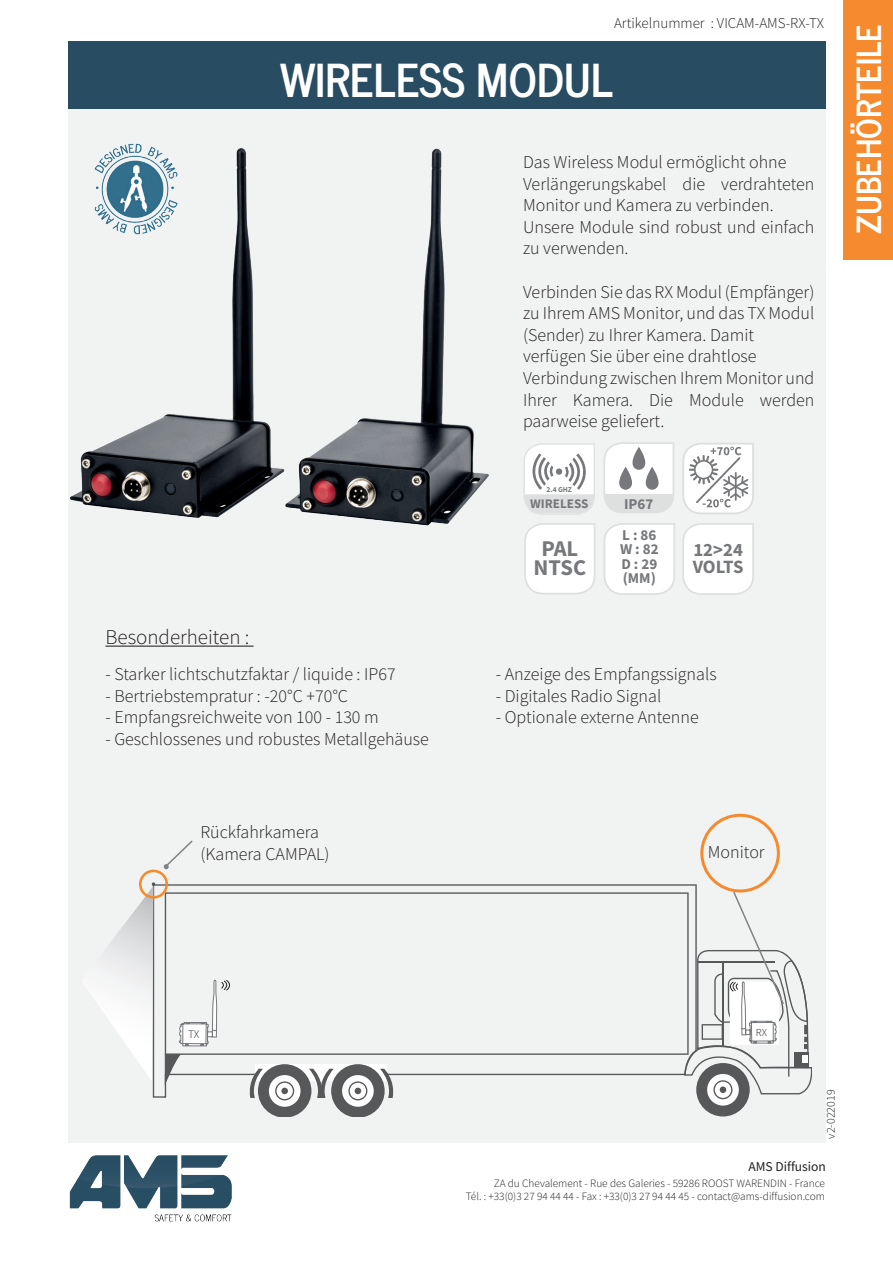
<style>
.page{position:relative;width:893px;height:1263px;background:#fff}
.page>*{position:absolute;margin:0;border:0;box-sizing:border-box;transform-origin:0 0}
.t1{font:700 45px "News Cycle";color:#fff}
.t2{font:700 33px "News Cycle";color:#fff}
.t3{font:700 22.5px/18.8px "Mada";color:#76787b;text-align:center}
.t4{font:300 21px "Mada";color:#231f20}
.t5{font:700 18.75px/17px "Mada";letter-spacing:-.005em;color:#76787b}
.t6{font:300 18px/21.6px "Mada";color:#231f20}
.t7{font:300 15px "Mada";color:#231f20}
.t8{font:700 15px/14.1px "Mada";color:#76787b}
.t9{font:13.5px "Mada";color:#231f20}
.t10{font:700 13.2px "Mada";color:#76787b}
.t11{font:300 12px "Mada";color:#231f20}
.t12{font:300 11.55px "Mada";color:#231f20}
.t13{font:300 11.25px/13.5px "Mada";color:#231f20;text-align:right}
.t14{font:300 10.65px "Mada";color:#231f20}
.t15{font:700 7.5px "Mada";color:#76787b}
</style>
<div class="page">
<div style="left:68px;top:107px;width:757px;height:1036px;background:#f1f2f2"></div>
<div style="left:68px;top:41px;width:757px;height:67px;background:#284d63"></div>
<div style="left:844px;top:0;width:49px;height:259px;background:#f58b2e"></div>
<img style="left:69px;top:1155px;width:163px;height:67px">
<svg style="left:153px;top:884px;width:544px;height:214px"></svg>
<svg style="left:165px;top:892px;width:519px;height:163px"></svg>
<svg style="left:165px;top:1054px;width:16px;height:32px"></svg>
<div style="left:696px;top:1063px;width:54px;height:53px;background:#57585a;border-radius:50%"></div>
<div style="left:707px;top:1074px;width:32px;height:31px;background:#fff;border-radius:50%"></div>
<svg style="left:247px;top:1064px;width:149px;height:53px"></svg>
<img style="left:100px;top:899px;width:53px;height:182px">
<img style="left:153px;top:899px;width:1px;height:65px">
<svg style="left:139px;top:840px;width:60px;height:59px"></svg>
<svg style="left:179px;top:948px;width:54px;height:98px"></svg>
<svg style="left:684px;top:889px;width:128px;height:210px"></svg>
<img style="left:70px;top:148px;width:419px;height:378px">
<svg style="left:603px;top:523px;width:72px;height:72px"></svg>
<svg style="left:603px;top:442px;width:71px;height:71px"></svg>
<svg style="left:682px;top:523px;width:72px;height:72px"></svg>
<svg style="left:524px;top:523px;width:71px;height:71px"></svg>
<svg style="left:682px;top:443px;width:72px;height:71px"></svg>
<svg style="left:524px;top:443px;width:71px;height:72px"></svg>
<img style="left:92px;top:143px;width:87px;height:92px">
<hr style="left:105px;top:646px;width:149px;height:1px;background:#231f20">
<div style="left:700px;top:814px;width:80px;height:78px;border:3px solid #f58b2e;border-radius:50%"></div>
<p class="t7" style="left:614px;top:15px;width:211px">Artikelnummer : VICAM-AMS-RX-TX</p>
<h1 class="t1" style="left:280px;top:40px;width:335px">WIRELESS MODUL</h1>
<p class="t6" style="left:523px;top:152px;width:293px">Das Wireless Modul ermöglicht ohne<br>Verlängerungskabel die verdrahteten<br>Monitor und Kamera zu verbinden.<br>Unsere Module sind robust und einfach zu verwenden.</p>
<p class="t6" style="left:523px;top:282px;width:293px">Verbinden Sie das RX Modul (Empfänger) zu Ihrem AMS Monitor, und das TX Modul (Sender) zu Ihrer Kamera. Damit verfügen Sie über eine drahtlose Verbindung zwischen Ihrem Monitor und Ihrer Kamera. Die Module werden paarweise geliefert.</p>
<p class="t4" style="left:105px;top:626px;width:145px">Besonderheiten :</p>
<p class="t6" style="left:105px;top:664px;width:292px">- Starker lichtschutzfaktar / liquide : IP67</p>
<p class="t6" style="left:105px;top:686px;width:244px">- Bertriebstempratur : -20°C +70°C</p>
<p class="t6" style="left:105px;top:707px;width:275px">- Empfangsreichweite von 100 - 130 m</p>
<p class="t6" style="left:105px;top:729px;width:325px">- Geschlossenes und robustes Metallgehäuse</p>
<p class="t15" style="left:546px;top:485px;width:27px">2.4 GHZ</p>
<p class="t10" style="left:530px;top:496px;width:60px">WIRELESS</p>
<p class="t3" style="left:534px;top:541px;width:54px">PAL<br>NTSC</p>
<p class="t8" style="left:624px;top:498px;width:31px">IP67</p>
<p class="t8" style="left:620px;top:529px;width:40px">L : 86<br>W : 82<br>D : 29 (MM)</p>
<p class="t5" style="left:693px;top:542px;width:52px">12&gt;24<br>VOLTS</p>
<p class="t6" style="left:496px;top:664px;width:222px">- Anzeige des Empfangssignals</p>
<p class="t6" style="left:496px;top:686px;width:167px">- Digitales Radio Signal</p>
<p class="t6" style="left:496px;top:707px;width:204px">- Optionale externe Antenne</p>
<h2 class="t2" style="left:840px;top:234px;width:210px;rotate:-90deg">ZUBEHÖRTEILE</h2>
<p class="t6" style="left:200px;top:822px;width:131px">Rückfahrkamera (Kamera CAMPAL)</p>
<p class="t6" style="left:708px;top:842px;width:58px">Monitor</p>
<p class="t12" style="left:188px;top:1028px;width:13px">TX</p>
<p class="t14" style="left:756px;top:1026px;width:12px">RX</p>
<p class="t11" style="left:824px;top:1138px;width:51px;rotate:-90deg">v2-022019</p>
<p class="t9" style="left:748px;top:1159px;width:79px">AMS Diffusion</p>
<p class="t13" style="left:466px;top:1177px;width:361px">ZA du Chevalement - Rue des Galeries - 59286 ROOST WARENDIN - France<br>Tél. : +33(0)3 27 94 44 44 - Fax : +33(0)3 27 94 44 45 - contact@ams-diffusion.com</p>
</div>
